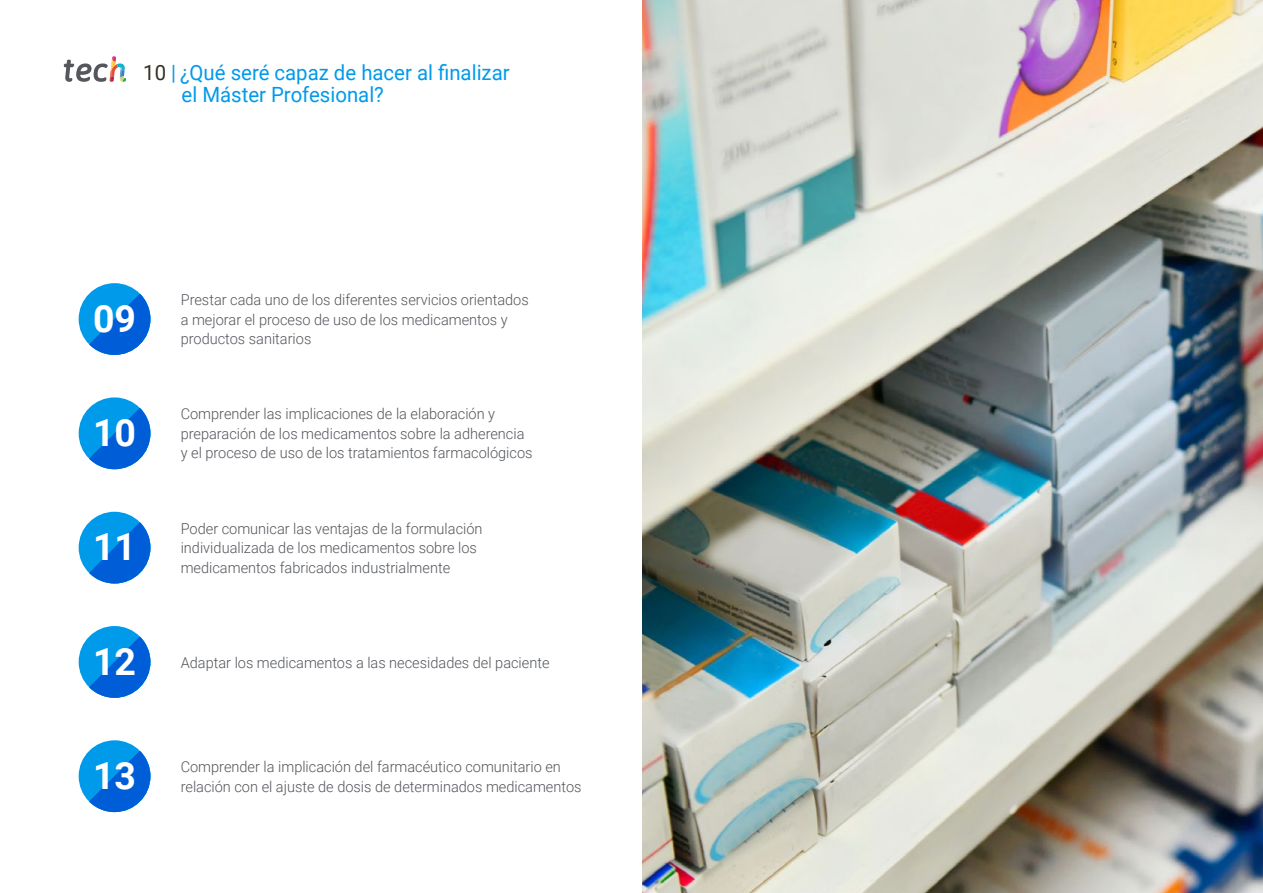
<style>
.page{position:relative;width:1263px;height:893px;background:#fff}
.page>*{position:absolute;margin:0;border:0;box-sizing:border-box;transform-origin:0 0}
.t1{font:700 37.5px "Roboto";color:#fff}
.t2{font:21px/22.5px "Roboto";color:#009aeb}
.t3{font:300 15px/19.5px "Roboto";color:#52555b}
.s1{color:#312e20}
</style>
<div class="page">
<svg style="left:64px;top:56px;width:62px;height:26px"></svg>
<div style="left:79px;top:512px;width:71px;height:71px;background:#009aeb;border-radius:50%"></div>
<svg style="left:89px;top:522px;width:61px;height:61px"></svg>
<div style="left:79px;top:740px;width:71px;height:72px;background:#009aeb;border-radius:50%"></div>
<svg style="left:89px;top:751px;width:61px;height:61px"></svg>
<div style="left:79px;top:626px;width:71px;height:72px;background:#009aeb;border-radius:50%"></div>
<svg style="left:89px;top:636px;width:61px;height:62px"></svg>
<div style="left:79px;top:397px;width:71px;height:72px;background:#009aeb;border-radius:50%"></div>
<svg style="left:89px;top:408px;width:61px;height:61px"></svg>
<div style="left:79px;top:283px;width:71px;height:72px;background:#009aeb;border-radius:50%"></div>
<svg style="left:89px;top:294px;width:61px;height:61px"></svg>
<img style="left:642px;top:0;width:621px;height:893px">
<h2 class="t2" style="left:182px;top:60px;width:330px;text-indent:-38px"><span class="s1">10</span> | ¿Qué seré capaz de hacer al finalizar el Máster Profesional?</h2>
<h1 class="t1" style="left:93px;top:292px;width:45px">09</h1>
<h1 class="t1" style="left:93px;top:406px;width:45px">10</h1>
<p class="t3" style="left:181px;top:289px;width:350px">Prestar cada uno de los diferentes servicios orientados a mejorar el proceso de uso de los medicamentos y productos sanitarios</p>
<p class="t3" style="left:181px;top:404px;width:353px">Comprender las implicaciones de la elaboración y preparación de los medicamentos sobre la adherencia y el proceso de uso de los tratamientos farmacológicos</p>
<h1 class="t1" style="left:93px;top:521px;width:45px">11</h1>
<p class="t3" style="left:181px;top:518px;width:303px">Poder comunicar las ventajas de la formulación individualizada de los medicamentos sobre los medicamentos fabricados industrialmente</p>
<h1 class="t1" style="left:93px;top:635px;width:45px">12</h1>
<p class="t3" style="left:181px;top:652px;width:370px">Adaptar los medicamentos a las necesidades del paciente</p>
<h1 class="t1" style="left:93px;top:749px;width:45px">13</h1>
<p class="t3" style="left:181px;top:756px;width:402px">Comprender la implicación del farmacéutico comunitario en relación con el ajuste de dosis de determinados medicamentos</p>
</div>
